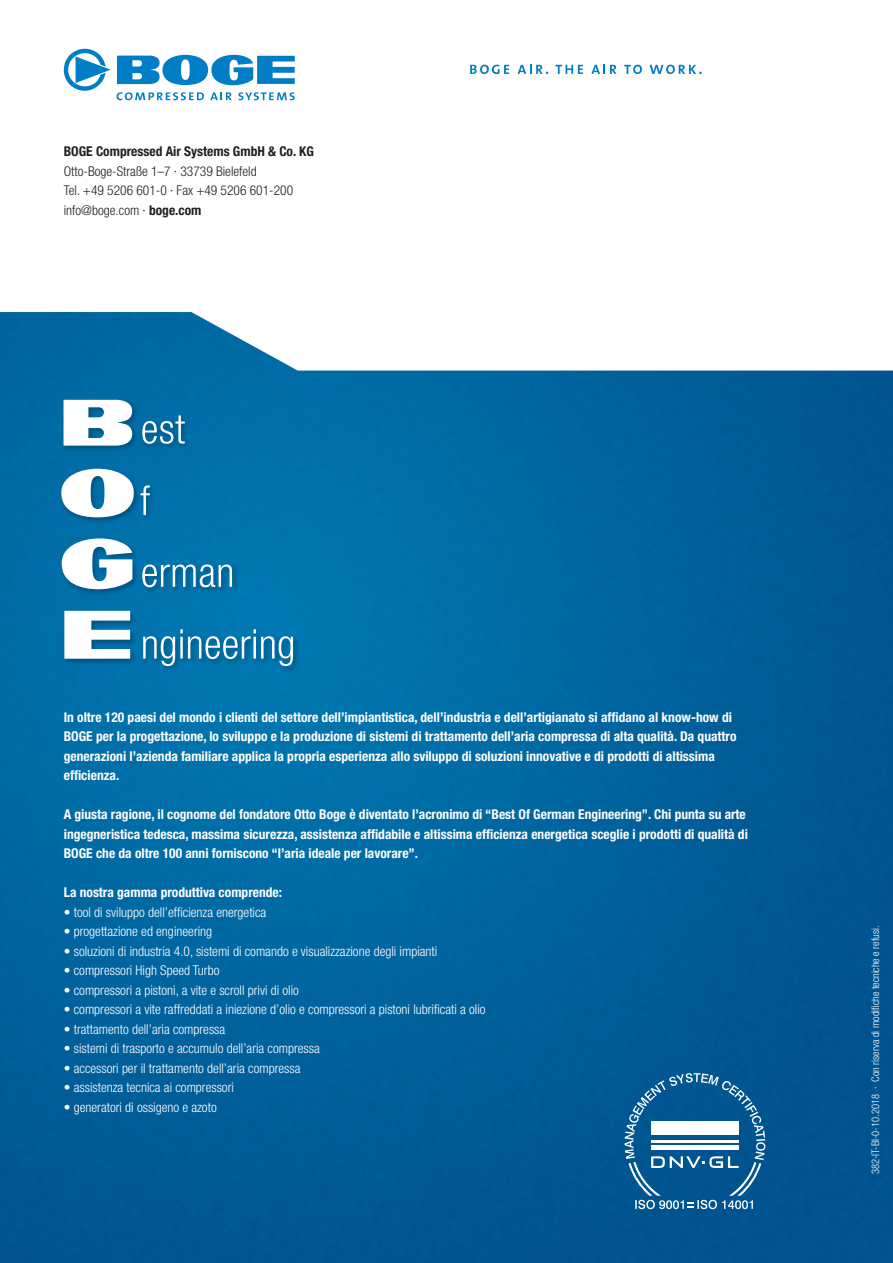
<style>
.page{position:relative;width:893px;height:1263px;background:#fff}
.page>*{position:absolute;margin:0;border:0;box-sizing:border-box;transform-origin:0 0}
.t1{font:700 condensed 13.5px/19.5px "Helvetica Neue LT Pro";color:#fff}
.t2{font:300 condensed 13.5px "Helvetica Neue LT Pro";color:#fff}
.t3{font:300 condensed 13.5px/19.5px "Helvetica Neue LT Pro";color:#231f20}
.t4{font:700 condensed 13.5px "Helvetica Neue LT Pro";color:#231f20}
.t5{font:300 condensed 10.5px "Helvetica Neue LT Pro";color:#fff}
.s1{font-weight:700}
</style>
<div class="page">
<img style="left:0;top:312px;width:893px;height:951px">
<svg style="left:64px;top:49px;width:47px;height:42px"></svg>
<svg style="left:117px;top:55px;width:178px;height:30px"></svg>
<svg style="left:117px;top:92px;width:87px;height:8px"></svg>
<svg style="left:210px;top:92px;width:22px;height:8px"></svg>
<svg style="left:238px;top:92px;width:57px;height:8px"></svg>
<svg style="left:470px;top:65px;width:39px;height:9px"></svg>
<svg style="left:518px;top:65px;width:30px;height:9px"></svg>
<svg style="left:555px;top:65px;width:28px;height:9px"></svg>
<svg style="left:591px;top:65px;width:26px;height:9px"></svg>
<svg style="left:624px;top:65px;width:18px;height:9px"></svg>
<svg style="left:650px;top:65px;width:52px;height:9px"></svg>
<div style="left:60px;top:398px;width:240px;height:275px;background:#0072ac"></div>
<svg style="left:142px;top:415px;width:43px;height:29px"></svg>
<svg style="left:140px;top:485px;width:10px;height:30px"></svg>
<svg style="left:142px;top:564px;width:90px;height:23px"></svg>
<svg style="left:143px;top:629px;width:150px;height:37px"></svg>
<svg style="left:61px;top:469px;width:73px;height:48px"></svg>
<svg style="left:62px;top:538px;width:70px;height:51px"></svg>
<svg style="left:64px;top:611px;width:66px;height:48px;background:#c2dae7"></svg>
<svg style="left:64px;top:400px;width:68px;height:46px;background:#dae8ef"></svg>
<svg style="left:624px;top:1073px;width:141px;height:136px;background:#3377a6"></svg>
<p class="t4" style="left:64px;top:143px;width:252px">BOGE Compressed Air Systems GmbH &amp; Co. KG</p>
<p class="t3" style="left:64px;top:161px;width:231px">Otto-Boge-Straße 1–7 · 33739 Bielefeld<br>Tel. +49 5206 601-0 · Fax +49 5206 601-200 info@boge.com · <span class="s1">boge.com</span></p>
<p class="t1" style="left:64px;top:707px;width:674px">In oltre 120 paesi del mondo i clienti del settore dell’impiantistica, dell’industria e dell’artigianato si affidano al know-how di BOGE per la progettazione, lo sviluppo e la produzione di sistemi di trattamento dell’aria compressa di alta qualità. Da quattro generazioni l’azienda familiare applica la propria esperienza allo sviluppo di soluzioni innovative e di prodotti di altissima efficienza.</p>
<p class="t1" style="left:64px;top:804px;width:686px">A giusta ragione, il cognome del fondatore Otto Boge è diventato l’acronimo di “Best Of German Engineering”. Chi punta su arte ingegneristica tedesca, massima sicurezza, assistenza affidabile e altissima efficienza energetica sceglie i prodotti di qualità di<br>BOGE che da oltre 100 anni forniscono “l’aria ideale per lavorare”.</p>
<p class="t1" style="left:64px;top:883px;width:220px">La nostra gamma produttiva comprende:</p>
<p class="t2" style="left:64px;top:904px;width:204px">• tool di sviluppo dell’efficienza energetica</p>
<p class="t2" style="left:64px;top:923px;width:150px">• progettazione ed engineering</p>
<p class="t2" style="left:64px;top:943px;width:375px">• soluzioni di industria 4.0, sistemi di comando e visualizzazione degli impianti</p>
<p class="t2" style="left:64px;top:962px;width:157px">• compressori High Speed Turbo</p>
<p class="t2" style="left:64px;top:982px;width:237px">• compressori a pistoni, a vite e scroll privi di olio</p>
<p class="t2" style="left:64px;top:1001px;width:423px">• compressori a vite raffreddati a iniezione d’olio e compressori a pistoni lubrificati a olio</p>
<p class="t2" style="left:64px;top:1021px;width:163px">• trattamento dell’aria compressa</p>
<p class="t2" style="left:64px;top:1040px;width:258px">• sistemi di trasporto e accumulo dell’aria compressa</p>
<p class="t2" style="left:64px;top:1060px;width:238px">• accessori per il trattamento dell’aria compressa</p>
<p class="t2" style="left:64px;top:1079px;width:172px">• assistenza tecnica ai compressori</p>
<p class="t2" style="left:64px;top:1099px;width:154px">• generatori di ossigeno e azoto</p>
<p class="t5" style="left:869px;top:1174px;width:250px;rotate:-90deg">382-IT-BI-0-10.2018 · Con riserva di modifiche tecniche e refusi.</p>
</div>
